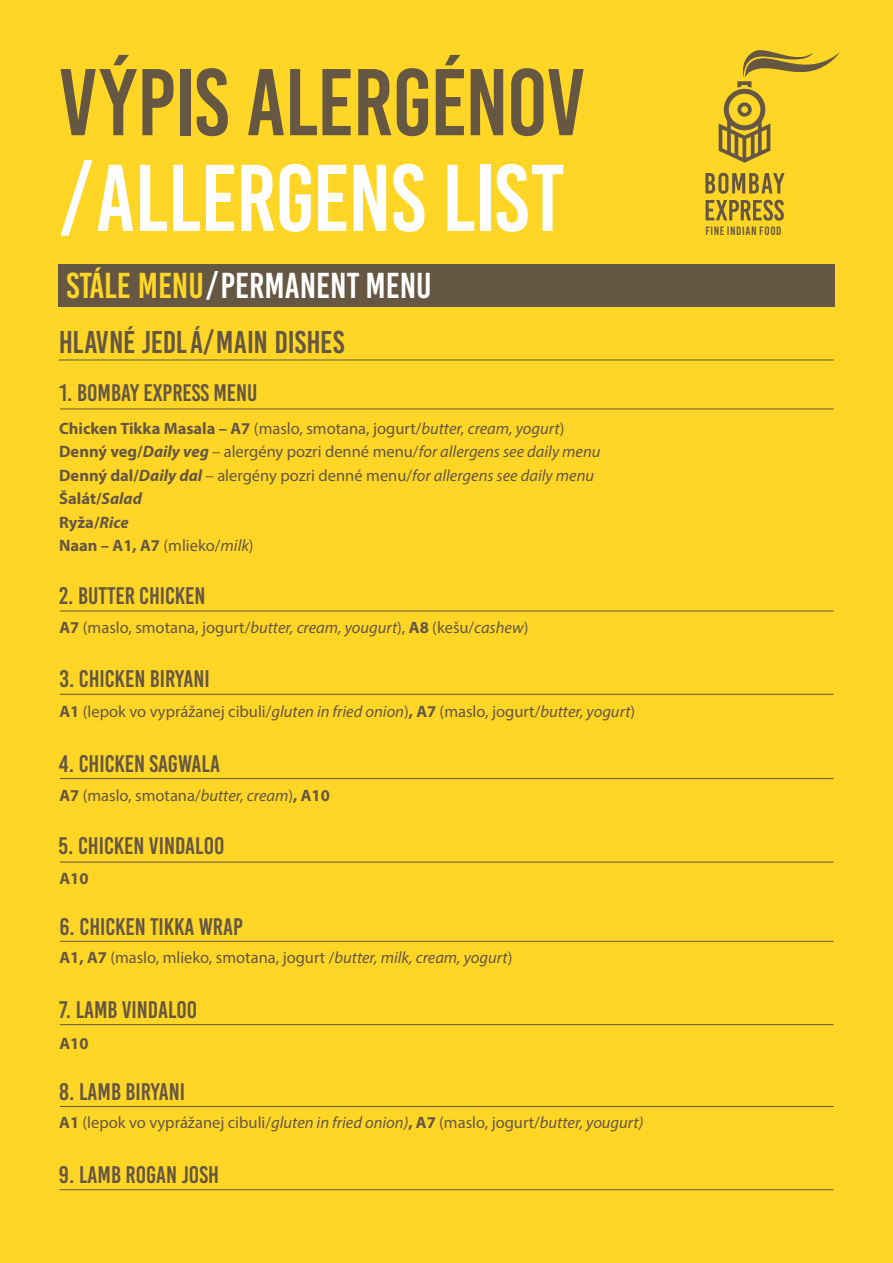
<style>
.page{position:relative;width:893px;height:1263px;background:#ffd626}
.page>*{position:absolute;margin:0;border:0;box-sizing:border-box;transform-origin:0 0}
.t1{font:94.5px "Bebas Kai";letter-spacing:-.01em;color:#655742}
.t2{font:94.5px "Bebas Kai";letter-spacing:-.005em;color:#fefefe}
.t3{font:36px "Bebas Kai";color:#fefefe}
.t4{font:31.5px "Bebas Kai";color:#655742}
.t5{font:24px "Bebas Kai";color:#655742}
.t6{font:16.5px/23.5px "Myriad Pro";color:#655742}
.t7{font:700 16.5px "Myriad Pro";color:#655742}
.t8{font:12px "Bebas Kai";letter-spacing:.05em;color:#655742}
.s1{color:#ffd626}
.s2{font-weight:700}
.s3{font-style:italic}
.s4{font-weight:700;font-style:italic}
</style>
<div class="page">
<svg style="left:719px;top:50px;width:121px;height:113px"></svg>
<svg style="left:705px;top:173px;width:80px;height:21px"></svg>
<svg style="left:706px;top:200px;width:78px;height:21px"></svg>
<hr style="left:59px;top:360px;width:775px;height:1px;background:#655742">
<div style="left:59px;top:264px;width:776px;height:43px;background:#655742"></div>
<hr style="left:60px;top:409px;width:774px;height:1px;background:#655742">
<hr style="left:60px;top:611px;width:774px;height:1px;background:#655742">
<hr style="left:60px;top:694px;width:774px;height:1px;background:#655742">
<hr style="left:60px;top:778px;width:774px;height:1px;background:#655742">
<hr style="left:60px;top:862px;width:774px;height:1px;background:#655742">
<hr style="left:60px;top:941px;width:774px;height:1px;background:#655742">
<hr style="left:60px;top:1024px;width:774px;height:1px;background:#655742">
<hr style="left:60px;top:1106px;width:774px;height:1px;background:#655742">
<hr style="left:60px;top:1189px;width:773px;height:1px;background:#655742">
<h1 class="t1" style="left:59px;top:64px;width:528px">VÝPIS ALERGÉNOV</h1>
<h1 class="t2" style="left:59px;top:160px;width:507px">/ALLERGENS LIST</h1>
<h2 class="t3" style="left:66px;top:271px;width:367px"><span class="s1">STÁLE MENU</span>/PERMANENT MENU</h2>
<h3 class="t4" style="left:59px;top:330px;width:287px">HLAVNÉ JEDLÁ/MAIN DISHES</h3>
<h3 class="t5" style="left:59px;top:383px;width:200px">1. BOMBAY EXPRESS MENU</h3>
<p class="t6" style="left:59px;top:418px;width:543px"><span class="s2">Chicken Tikka Masala – A7</span> (maslo, smotana, jogurt/<span class="s3">butter, cream, yogurt</span>)<br><span class="s2">Denný veg/</span><span class="s4">Daily veg</span> – alergény pozri denné menu/<span class="s3">for allergens see daily menu </span><span class="s2">Denný dal/</span><span class="s4">Daily dal</span> – alergény pozri denné menu/<span class="s3">for allergens see daily menu </span><span class="s2">Šalát/</span><span class="s4">Salad<br></span><span class="s2">Ryža/</span><span class="s4">Rice<br></span><span class="s2">Naan – A1, A7</span> (mlieko/<span class="s3">milk</span>)</p>
<h3 class="t5" style="left:59px;top:586px;width:148px">2. BUTTER CHICKEN</h3>
<p class="t6" style="left:59px;top:617px;width:470px"><span class="s2">A7</span> (maslo, smotana, jogurt/<span class="s3">butter, cream, yougurt</span>), <span class="s2">A8</span> (kešu/<span class="s3">cashew</span>)</p>
<h3 class="t5" style="left:59px;top:669px;width:152px">3. CHICKEN BIRYANI</h3>
<p class="t6" style="left:59px;top:701px;width:577px"><span class="s2">A1</span> (lepok vo vyprážanej cibuli/<span class="s3">gluten in fried onion</span>)<span class="s2">, A7</span> (maslo, jogurt/<span class="s3">butter, yogurt</span>)</p>
<h3 class="t5" style="left:59px;top:754px;width:163px">4. CHICKEN SAGWALA</h3>
<p class="t6" style="left:59px;top:785px;width:272px"><span class="s2">A7</span> (maslo, smotana/<span class="s3">butter, cream</span>)<span class="s2">, A10</span></p>
<h3 class="t5" style="left:59px;top:836px;width:167px">5. CHICKEN VINDALOO</h3>
<p class="t7" style="left:59px;top:872px;width:31px">A10</p>
<h3 class="t5" style="left:59px;top:917px;width:185px">6. CHICKEN TIKKA WRAP</h3>
<p class="t6" style="left:59px;top:947px;width:454px"><span class="s2">A1, A7</span> (maslo, mlieko, smotana, jogurt /<span class="s3">butter, milk, cream, yogurt</span>)</p>
<h3 class="t5" style="left:59px;top:999px;width:140px">7. LAMB VINDALOO</h3>
<p class="t7" style="left:59px;top:1036px;width:31px">A10</p>
<h3 class="t5" style="left:59px;top:1082px;width:127px">8. LAMB BIRYANI</h3>
<p class="t6" style="left:59px;top:1112px;width:586px"><span class="s2">A1</span> (lepok vo vyprážanej cibuli/<span class="s3">gluten in fried onion)</span><span class="s2">, A7</span> (maslo, jogurt/<span class="s3">butter, yougurt)</span></p>
<h3 class="t5" style="left:59px;top:1165px;width:161px">9. LAMB ROGAN JOSH</h3>
<p class="t8" style="left:705px;top:226px;width:78px">FINE INDIAN FOOD</p>
</div>
